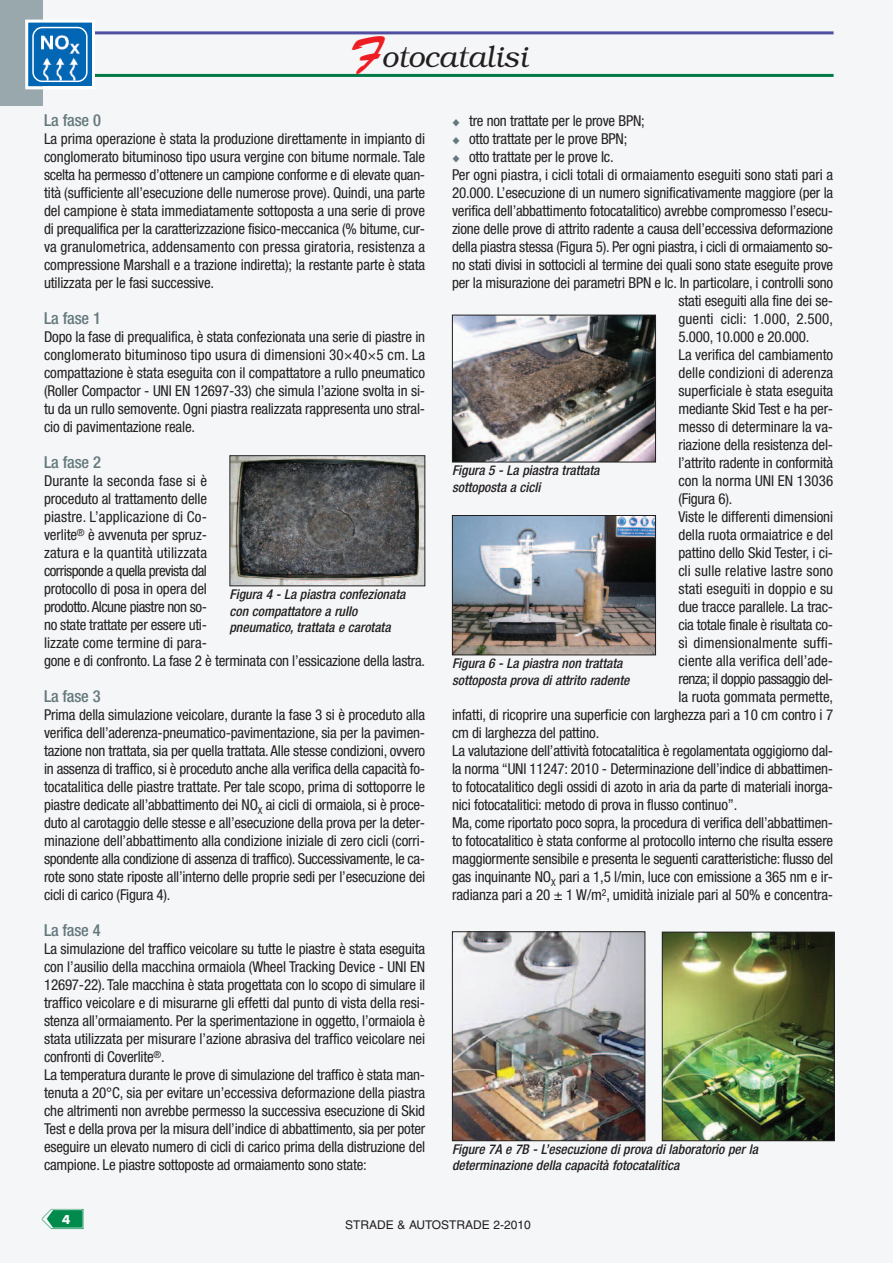
<style>
.page{position:relative;width:893px;height:1263px;background:#f4f6f7}
.page>*{position:absolute;margin:0;border:0;box-sizing:border-box;transform-origin:0 0}
.t1{font:italic 300 30px "Bookman";color:#231f20}
.t2{font:500 condensed 16.5px "Helvetica Neue";letter-spacing:-.01em;color:#64787d}
.t3{font:condensed 15px/18px "Helvetica Neue";letter-spacing:-.015em;color:#231f20;text-align:justify}
.t4{font:condensed 15px "Helvetica Neue";letter-spacing:.01em;color:#231f20}
.t5{font:condensed 15px "Helvetica Neue";letter-spacing:.005em;color:#231f20}
.t6{font:condensed 15px "Helvetica Neue";letter-spacing:-.035em;color:#231f20}
.t7{font:italic 500 condensed 13.5px/16.2px "Helvetica Neue";color:#231f20}
.t8{font:12px "Helvetica";color:#231f20}
.t9{font:700 12px "Futura";color:#fff}
.s1{font-family:"Brush Script";font-weight:400;font-style:normal;font-size:45px;color:#ee1d23}
</style>
<div class="page">
<img style="left:42px;top:1209px;width:41px;height:20px">
<hr style="left:44px;top:31px;width:790px;height:3px;background:#504fa1">
<hr style="left:44px;top:74px;width:790px;height:3px;background:#017a47">
<div style="left:0;top:0;width:42px;height:106px;background:#98a8ad"></div>
<div style="left:28px;top:23px;width:64px;height:63px;background:#0166b3"></div>
<div style="left:25px;top:20px;width:70px;height:69px;border:3px solid #fff"></div>
<svg style="left:32px;top:27px;width:56px;height:55px"></svg>
<img style="left:454px;top:317px;width:200px;height:143px">
<div style="left:452px;top:315px;width:204px;height:147px;border:1px solid #231f20"></div>
<img style="left:454px;top:517px;width:200px;height:136px">
<div style="left:452px;top:515px;width:204px;height:140px;border:1px solid #231f20"></div>
<img style="left:454px;top:933px;width:189px;height:206px">
<div style="left:452px;top:931px;width:193px;height:210px;border:1px solid #231f20"></div>
<img style="left:664px;top:934px;width:169px;height:205px">
<div style="left:662px;top:932px;width:173px;height:209px;border:1px solid #231f20"></div>
<img style="left:231px;top:457px;width:192px;height:127px">
<div style="left:229px;top:455px;width:196px;height:131px;border:1px solid #231f20"></div>
<h1 class="t1" style="left:350px;top:40px;width:179px"><span class="s1">F</span>otocatalisi</h1>
<p class="t2" style="left:44px;top:114px;width:59px">La fase 0</p>
<p class="t3" style="left:44px;top:131px;width:383px">La prima operazione è stata la produzione direttamente in impianto di conglomerato bituminoso tipo usura vergine con bitume normale. Tale scelta ha permesso d’ottenere un campione conforme e di elevate quan&shy;tità (sufficiente all’esecuzione delle numerose prove). Quindi, una parte del campione è stata immediatamente sottoposta a una serie di prove di prequalifica per la caratterizzazione fisico-meccanica (% bitume, cur&shy;va granulometrica, addensamento con pressa giratoria, resistenza a compressione Marshall e a trazione indiretta); la restante parte è stata utilizzata per le fasi successive.</p>
<p class="t2" style="left:44px;top:312px;width:59px">La fase 1</p>
<p class="t3" style="left:44px;top:329px;width:383px">Dopo la fase di prequalifica, è stata confezionata una serie di piastre in conglomerato bituminoso tipo usura di dimensioni 30×40×5 cm. La compattazione è stata eseguita con il compattatore a rullo pneumatico (Roller Compactor - UNI EN 12697-33) che simula l’azione svolta in si&shy;tu da un rullo semovente. Ogni piastra realizzata rappresenta uno stral&shy;cio di pavimentazione reale.</p>
<p class="t2" style="left:44px;top:456px;width:59px">La fase 2</p>
<p class="t3" style="left:44px;top:473px;width:383px;text-align:left">Durante la seconda fase si è<br>proceduto al trattamento delle<br>piastre. L’applicazione di Co-<br>verlite<sup>®</sup> è avvenuta per spruz-<br>zatura e la quantità utilizzata<br>corrisponde a quella prevista dal<br>protocollo di posa in opera del<br>prodotto.Alcune piastre non so-<br>no state trattate per essere uti-<br>lizzate come termine di para-<br>gone e di confronto. La fase 2 è terminata con l’essicazione della lastra.</p>
<p class="t2" style="left:44px;top:690px;width:58px">La fase 3</p>
<p class="t3" style="left:44px;top:707px;width:383px">Prima della simulazione veicolare, durante la fase 3 si è proceduto alla verifica dell’aderenza-pneumatico-pavimentazione, sia per la pavimen&shy;tazione non trattata, sia per quella trattata. Alle stesse condizioni, ovvero in assenza di traffico, si è proceduto anche alla verifica della capacità fo&shy;tocatalitica delle piastre trattate. Per tale scopo, prima di sottoporre le piastre dedicate all’abbattimento dei NO<sub>X</sub> ai cicli di ormaiola, si è proce&shy;duto al carotaggio delle stesse e all’esecuzione della prova per la deter&shy;minazione dell’abbattimento alla condizione iniziale di zero cicli (corri&shy;spondente alla condizione di assenza di traffico). Successivamente, le ca&shy;rote sono state riposte all’interno delle proprie sedi per l’esecuzione dei cicli di carico (Figura 4).</p>
<p class="t2" style="left:44px;top:924px;width:58px">La fase 4</p>
<p class="t3" style="left:44px;top:941px;width:383px;text-align:left">La simulazione del traffico veicolare su tutte le piastre è stata eseguita con l’ausilio della macchina ormaiola (Wheel Tracking Device - UNI EN 12697-22). Tale macchina è stata progettata con lo scopo di simulare il traffico veicolare e di misurarne gli effetti dal punto di vista della resi&shy;stenza all’ormaiamento. Per la sperimentazione in oggetto, l’ormaiola è stata utilizzata per misurare l’azione abrasiva del traffico veicolare nei confronti di Coverlite<sup>®</sup>.<br>La temperatura durante le prove di simulazione del traffico è stata man&shy;tenuta a 20°C, sia per evitare un’eccessiva deformazione della piastra che altrimenti non avrebbe permesso la successiva esecuzione di Skid Test e della prova per la misura dell’indice di abbattimento, sia per poter eseguire un elevato numero di cicli di carico prima della distruzione del campione. Le piastre sottoposte ad ormaiamento sono state:</p>
<p class="t7" style="left:229px;top:587px;width:177px">Figura 4 - La piastra confezionata con compattatore a rullo pneumatico, trattata e carotata</p>
<p class="t3" style="left:469px;top:113px;width:177px">tre non trattate per le prove BPN;</p>
<p class="t3" style="left:469px;top:131px;width:160px">otto trattate per le prove BPN;</p>
<p class="t3" style="left:469px;top:149px;width:146px">otto trattate per le prove Ic.</p>
<p class="t3" style="left:452px;top:167px;width:383px">Per ogni piastra, i cicli totali di ormaiamento eseguiti sono stati pari a</p>
<p class="t3" style="left:452px;top:185px;width:383px">20.000. L’esecuzione di un numero significativamente maggiore (per la</p>
<p class="t3" style="left:452px;top:203px;width:383px">verifica dell’abbattimento fotocatalitico) avrebbe compromesso l’esecu-</p>
<p class="t3" style="left:452px;top:221px;width:383px">zione delle prove di attrito radente a causa dell’eccessiva deformazione</p>
<p class="t3" style="left:452px;top:239px;width:383px">della piastra stessa (Figura 5). Per ogni piastra, i cicli di ormaiamento so-</p>
<p class="t3" style="left:452px;top:257px;width:383px">no stati divisi in sottocicli al termine dei quali sono state eseguite prove</p>
<p class="t3" style="left:452px;top:275px;width:383px">per la misurazione dei parametri BPN e Ic. In particolare, i controlli sono</p>
<p class="t3" style="left:678px;top:293px;width:156px">stati eseguiti alla fine dei se-</p>
<p class="t4" style="left:678px;top:313px;width:156px">guenti cicli: 1.000, 2.500,</p>
<p class="t3" style="left:678px;top:329px;width:132px">5.000, 10.000 e 20.000.</p>
<p class="t3" style="left:678px;top:347px;width:156px">La verifica del cambiamento</p>
<p class="t5" style="left:678px;top:367px;width:156px">delle condizioni di aderenza</p>
<p class="t3" style="left:678px;top:383px;width:156px">superficiale è stata eseguita</p>
<p class="t3" style="left:678px;top:401px;width:156px">mediante Skid Test e ha per-</p>
<p class="t3" style="left:678px;top:419px;width:156px">messo di determinare la va-</p>
<p class="t3" style="left:678px;top:437px;width:156px">riazione della resistenza del-</p>
<p class="t3" style="left:678px;top:455px;width:156px">l’attrito radente in conformità</p>
<p class="t5" style="left:678px;top:475px;width:156px">con la norma UNI EN 13036</p>
<p class="t3" style="left:678px;top:491px;width:55px">(Figura 6).</p>
<p class="t3" style="left:678px;top:509px;width:156px">Viste le differenti dimensioni</p>
<p class="t3" style="left:678px;top:527px;width:156px">della ruota ormaiatrice e del</p>
<p class="t3" style="left:678px;top:545px;width:156px">pattino dello Skid Tester, i ci-</p>
<p class="t4" style="left:678px;top:565px;width:156px">cli sulle relative lastre sono</p>
<p class="t4" style="left:678px;top:583px;width:156px">stati eseguiti in doppio e su</p>
<p class="t3" style="left:678px;top:599px;width:156px">due tracce parallele. La trac-</p>
<p class="t3" style="left:678px;top:617px;width:156px">cia totale finale è risultata co-</p>
<p class="t4" style="left:678px;top:637px;width:156px">sì dimensionalmente suffi-</p>
<p class="t5" style="left:678px;top:655px;width:156px">ciente alla verifica dell’ade-</p>
<p class="t6" style="left:678px;top:673px;width:156px">renza; il doppio passaggio del-</p>
<p class="t3" style="left:678px;top:689px;width:156px">la ruota gommata permette,</p>
<p class="t3" style="left:452px;top:707px;width:383px">infatti, di ricoprire una superficie con larghezza pari a 10 cm contro i 7</p>
<p class="t3" style="left:452px;top:725px;width:149px">cm di larghezza del pattino.</p>
<p class="t3" style="left:452px;top:743px;width:383px">La valutazione dell’attività fotocatalitica è regolamentata oggigiorno dal-</p>
<p class="t3" style="left:452px;top:761px;width:383px">la norma “UNI 11247: 2010 - Determinazione dell’indice di abbattimen-</p>
<p class="t3" style="left:452px;top:779px;width:383px">to fotocatalitico degli ossidi di azoto in aria da parte di materiali inorga-</p>
<p class="t3" style="left:452px;top:797px;width:287px">nici fotocatalitici: metodo di prova in flusso continuo”.</p>
<p class="t3" style="left:452px;top:815px;width:383px">Ma, come riportato poco sopra, la procedura di verifica dell’abbattimen-</p>
<p class="t3" style="left:452px;top:833px;width:383px">to fotocatalitico è stata conforme al protocollo interno che risulta essere</p>
<p class="t3" style="left:452px;top:851px;width:383px">maggiormente sensibile e presenta le seguenti caratteristiche: flusso del</p>
<p class="t3" style="left:452px;top:869px;width:383px">gas inquinante NO<sub>X</sub> pari a 1,5 l/min, luce con emissione a 365 nm e ir-</p>
<p class="t3" style="left:452px;top:887px;width:383px">radianza pari a 20 ± 1 W/m<sup>2</sup>, umidità iniziale pari al 50% e concentra-</p>
<p class="t7" style="left:452px;top:464px;width:149px">Figura 5 - La piastra trattata sottoposta a cicli</p>
<p class="t7" style="left:452px;top:657px;width:179px">Figura 6 - La piastra non trattata sottoposta prova di attrito radente</p>
<p class="t7" style="left:452px;top:1142px;width:307px">Figure 7A e 7B - L’esecuzione di prova di laboratorio per la determinazione della capacità fotocatalitica</p>
<p class="t9" style="left:62px;top:1214px;width:10px">4</p>
<p class="t8" style="left:345px;top:1220px;width:187px">STRADE &amp; AUTOSTRADE 2-2010</p>
</div>
